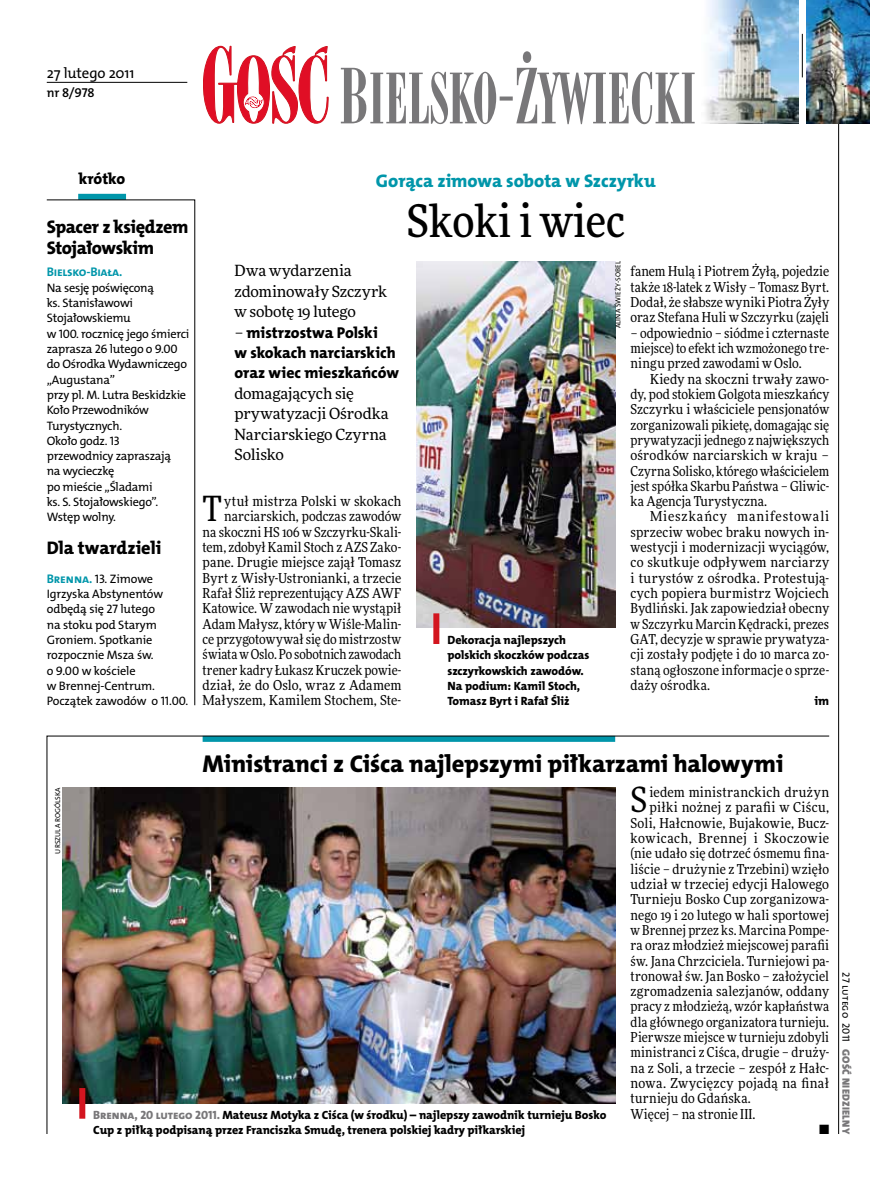
<style>
.page{position:relative;width:893px;height:1191px;background:#fff}
.page>*{position:absolute;margin:0;border:0;box-sizing:border-box;transform-origin:0 0}
.t1{font:500 45px "Freeday Narrow";color:#000}
.t2{font:34.8px "Freeday Narrow News";color:#000}
.t3{font:24.45px "The Mix HP8 Ex Bld";letter-spacing:-.005em;color:#000}
.t4{font:18.3px "The Mix HP8 Ex Bld";color:#0096aa}
.t5{font:18.3px/21.6px "The Mix HP8 Ex Bld";letter-spacing:-.025em;color:#000}
.t6{font:18.3px "The Mix HP8 Ex Bld";letter-spacing:-.005em;color:#000}
.t7{font:15.75px/20.4px "The Mix HP8 Ex Bld";letter-spacing:-.005em;color:#000}
.t8{font:15.45px/20.4px "Freeday News";letter-spacing:-.01em;color:#000}
.t9{font:14.85px "The Mix HP5 Plain";letter-spacing:-.01em;color:#000}
.t10{font:13.65px/15.3px "Freeday Narrow News";letter-spacing:.01em;color:#000;text-align:justify}
.t11{font:13.65px "Freeday Narrow News";letter-spacing:.035em;color:#000}
.t12{font:13.65px "The Mix HP5 Plain";color:#000}
.t13{font:12.9px "The Mix HP6 Se Bld";color:#000}
.t14{font:12.6px "The Mix HP7 Bld";letter-spacing:-.02em;color:#0096aa}
.t15{font:12.3px/15.3px "The Mix HP5 Plain";letter-spacing:-.02em;color:#000}
.t16{font:12.3px "The Mix HP8 Ex Bld";color:#000}
.t17{font:12px/15.3px "The Mix HP8 Ex Bld";letter-spacing:-.005em;color:#000}
.t18{font:10.5px "The Mix HP9 Blk";letter-spacing:.025em;color:#787779}
.t19{font:10.5px "The Mix HP5 Plain";color:#000}
.t20{font:7.2px "The Mix HP5 Plain";letter-spacing:.015em;color:#000}
.s1{font-family:"The Mix HP7 Bld";font-size:12.6px;color:#0096aa}
.s2{font-family:"Freeday News";font-size:15.45px}
.s3{color:#787779}
</style>
<div class="page">
<hr style="left:838px;top:68px;width:1px;height:1066px;background:#000">
<hr style="left:802px;top:34px;width:1px;height:43px;background:#000">
<svg style="left:47px;top:735px;width:783px;height:399px"></svg>
<hr style="left:806px;top:68px;width:33px;height:1px;background:#000">
<svg style="left:203px;top:46px;width:126px;height:78px"></svg>
<svg style="left:341px;top:51px;width:354px;height:73px"></svg>
<img style="left:705px;top:0;width:93px;height:124px">
<img style="left:807px;top:0;width:62px;height:123px">
<hr style="left:47px;top:82px;width:140px;height:1px;background:#000">
<img style="left:62px;top:787px;width:553px;height:316px">
<div style="left:79px;top:1088px;width:6px;height:30px;background:#d3151f"></div>
<img style="left:416px;top:261px;width:199px;height:366px">
<div style="left:433px;top:613px;width:6px;height:31px;background:#d3151f"></div>
<div style="left:78px;top:194px;width:48px;height:6px;background:#0096aa"></div>
<svg style="left:46px;top:199px;width:149px;height:506px"></svg>
<p class="t9" style="left:47px;top:63px;width:89px">27 lutego 2011</p>
<p class="t13" style="left:47px;top:85px;width:50px">nr 8/978</p>
<p class="t7" style="left:79px;top:168px;width:48px">krótko</p>
<h3 class="t5" style="left:47px;top:216px;width:143px">Spacer z księdzem<br>Stojałowskim</h3>
<p class="t14" style="left:47px;top:264px;width:77px">Bielsko-Biała.</p>
<p class="t15" style="left:47px;top:280px;width:144px">N a sesję poświęconą<br>ks. Stanisławowi<br>Stojałowskiemu<br>w 100. rocznicę jego śmierci zaprasza 26 lutego o 9.00 do Ośrodka Wydawniczego „Augustana”<br>przy pl. M. Lutra Beskidzkie<br>Koło Przewodników<br>Turystycznych.<br>Około godz. 13 przewodnicy zapraszają<br>na wycieczkę<br>po mieście „Śladami<br>ks. S. Stojałowskiego”.<br>Wstęp wolny.</p>
<h3 class="t6" style="left:47px;top:536px;width:116px">Dla twardzieli</h3>
<p class="t15" style="left:47px;top:571px;width:143px"><span class="s1">Brenna.</span> 13. Zimowe<br>I grzyska Abstynentów odbędą się 27 lutego<br>na stoku pod Starym<br>Groniem. Spotkanie rozpocznie Msza św.<br>o 9.00 w kościele<br>w Brennej-Centrum.<br>Początek zawodów o 11.00.</p>
<h3 class="t4" style="left:376px;top:169px;width:281px">Gorąca zimowa sobota w Szczyrku</h3>
<h1 class="t1" style="left:407px;top:193px;width:220px">Skoki i wiec</h1>
<p class="t8" style="left:234px;top:260px;width:154px">Dwa wydarzenia zdominowały Szczyrk w sobotę 19 lutego</p>
<p class="t7" style="left:234px;top:322px;width:166px"><span class="s2">–</span> mistrzostwa Polski<br>w skokach narciarskich oraz wiec mieszkańców</p>
<p class="t8" style="left:234px;top:383px;width:156px">domagających się prywatyzacji Ośrodka<br>Narciarskiego Czyrna<br>Solisko</p>
<p class="t10" style="left:203px;top:493px;width:200px;text-align:right">ytuł mistrza Polski w skokach narciarskich, podczas zawodów<br>na skoczni HS 106 w Szczyrku-Skali&shy;tem, zdobył Kamil Stoch z AZS Zako&shy;pane. Drugie miejsce zajął Tomasz Byrt z Wisły-Ustronianki, a trzecie Rafał Śliż reprezentujący AZS AWF Katowice. W zawodach nie wystąpił Adam Małysz, który w Wiśle-Malin&shy;ce przygotowywał się do mistrzostw świata w Oslo. Po sobotnich zawodach trener kadry Łukasz Kruczek powie&shy;dział, że do Oslo, wraz z Adamem Małyszem, Kamilem Stochem, Ste-</p>
<h2 class="t2" style="left:203px;top:488px;width:21px">T</h2>
<p class="t17" style="left:448px;top:632px;width:143px">Dekoracja najlepszych polskich skoczków podczas szczyrkowskich zawodów.<br>Na podium: Kamil Stoch,<br>Tomasz Byrt i Rafał Śliż</p>
<p class="t20" style="left:613px;top:328px;width:69px;rotate:-90deg">Alina Świeży-Sobel</p>
<p class="t10" style="left:630px;top:264px;width:200px">fanem Hulą i Piotrem Żyłą, pojedzie także 18-latek z Wisły – Tomasz Byrt.<br>Dodał, że słabsze wyniki Piotra Żyły oraz Stefana Huli w Szczyrku (zajęli</p>
<p class="t10" style="left:630px;top:325px;width:200px">– odpowiednio – siódme i czternaste miejsce) to efekt ich wzmożonego tre&shy;ningu przed zawodami w Oslo.</p>
<p class="t10" style="left:630px;top:371px;width:200px;text-indent:20px">Kiedy na skoczni trwały zawo&shy;dy, pod stokiem Golgota mieszkańcy Szczyrku i właściciele pensjonatów zorganizowali pikietę, domagając się prywatyzacji jednego z największych ośrodków narciarskich w kraju – Czyrna Solisko, którego właścicielem jest spółka Skarbu Państwa – Gliwic&shy;ka Agencja Turystyczna.</p>
<p class="t10" style="left:630px;top:509px;width:200px;text-indent:20px">Mieszkańcy manifestowali sprzeciw wobec braku nowych in&shy;westycji i modernizacji wyciągów, co skutkuje odpływem narciarzy i turystów z ośrodka. Protestują&shy;cych popiera burmistrz Wojciech Bydliński. Jak zapowiedział obecny w Szczyrku Marcin Kędracki, prezes GAT, decyzje w sprawie prywatyza&shy;cji zostały podjęte i do 10 marca zo&shy;staną ogłoszone informacje o sprze&shy;daży ośrodka.</p>
<p class="t16" style="left:814px;top:693px;width:16px">im</p>
<p class="t20" style="left:53px;top:853px;width:68px;rotate:-90deg">Urszu la Rogólska</p>
<h3 class="t3" style="left:203px;top:747px;width:582px">Ministranci z Ciśca najlepszymi piłkarzami halowymi</h3>
<h2 class="t2" style="left:630px;top:778px;width:18px">S</h2>
<p class="t10" style="left:650px;top:784px;width:181px">iedem ministranckich drużyn</p>
<p class="t10" style="left:650px;top:799px;width:181px">piłki nożnej z parafii w Ciścu,</p>
<p class="t10" style="left:630px;top:815px;width:200px">Soli, Hałcnowie, Bujakowie, Bucz-</p>
<p class="t11" style="left:630px;top:829px;width:200px">kowicach, Brennej i Skoczowie</p>
<p class="t10" style="left:630px;top:845px;width:200px">(nie udało się dotrzeć ósmemu fina-</p>
<p class="t10" style="left:630px;top:861px;width:200px">liście – drużynie z Trzebini) wzięło</p>
<p class="t10" style="left:630px;top:876px;width:200px">udział w trzeciej edycji Halowego</p>
<p class="t10" style="left:630px;top:891px;width:200px">Turnieju Bosko Cup zorganizowa-</p>
<p class="t10" style="left:630px;top:907px;width:200px">nego 19 i 20 lutego w hali sportowej</p>
<p class="t10" style="left:630px;top:922px;width:200px">w Brennej przez ks. Marcina Pompe-</p>
<p class="t10" style="left:630px;top:937px;width:200px">ra oraz młodzież miejscowej parafii</p>
<p class="t10" style="left:630px;top:953px;width:200px">św. Jana Chrzciciela. Turniejowi pa-</p>
<p class="t10" style="left:630px;top:968px;width:200px">tronował św. Jan Bosko – założyciel</p>
<p class="t10" style="left:630px;top:983px;width:200px">zgromadzenia salezjanów, oddany</p>
<p class="t10" style="left:630px;top:998px;width:200px">pracy z młodzieżą, wzór kapłaństwa</p>
<p class="t10" style="left:630px;top:1014px;width:200px">dla głównego organizatora turnieju.</p>
<p class="t10" style="left:630px;top:1029px;width:200px">Pierwsze miejsce w turnieju zdobyli</p>
<p class="t10" style="left:630px;top:1044px;width:200px">ministranci z Ciśca, drugie – druży-</p>
<p class="t10" style="left:630px;top:1060px;width:200px">na z Soli, a trzecie – zespół z Hałc-</p>
<p class="t10" style="left:630px;top:1075px;width:200px">nowa. Zwycięzcy pojadą na finał</p>
<p class="t10" style="left:630px;top:1090px;width:122px">turnieju do Gdańska.</p>
<p class="t10" style="left:630px;top:1106px;width:126px">Więcej – na stronie III.</p>
<p class="t12" style="left:820px;top:1120px;width:11px">_</p>
<p class="t17" style="left:93px;top:1107px;width:515px"><span class="s3">Brenna, 20 lutego 2011.</span> Mateusz Motyka z Ciśca (w środku) – najlepszy zawodnik turnieju Bosko<br>Cup z piłką podpisaną przez Franciszka Smudę, trenera polskiej kadry piłkarskiej</p>
<p class="t19" style="left:853px;top:972px;width:72px;rotate:90deg">27 lutego 2011</p>
<p class="t18" style="left:853px;top:1049px;width:86px;rotate:90deg">Gość Niedzielny</p>
</div>
